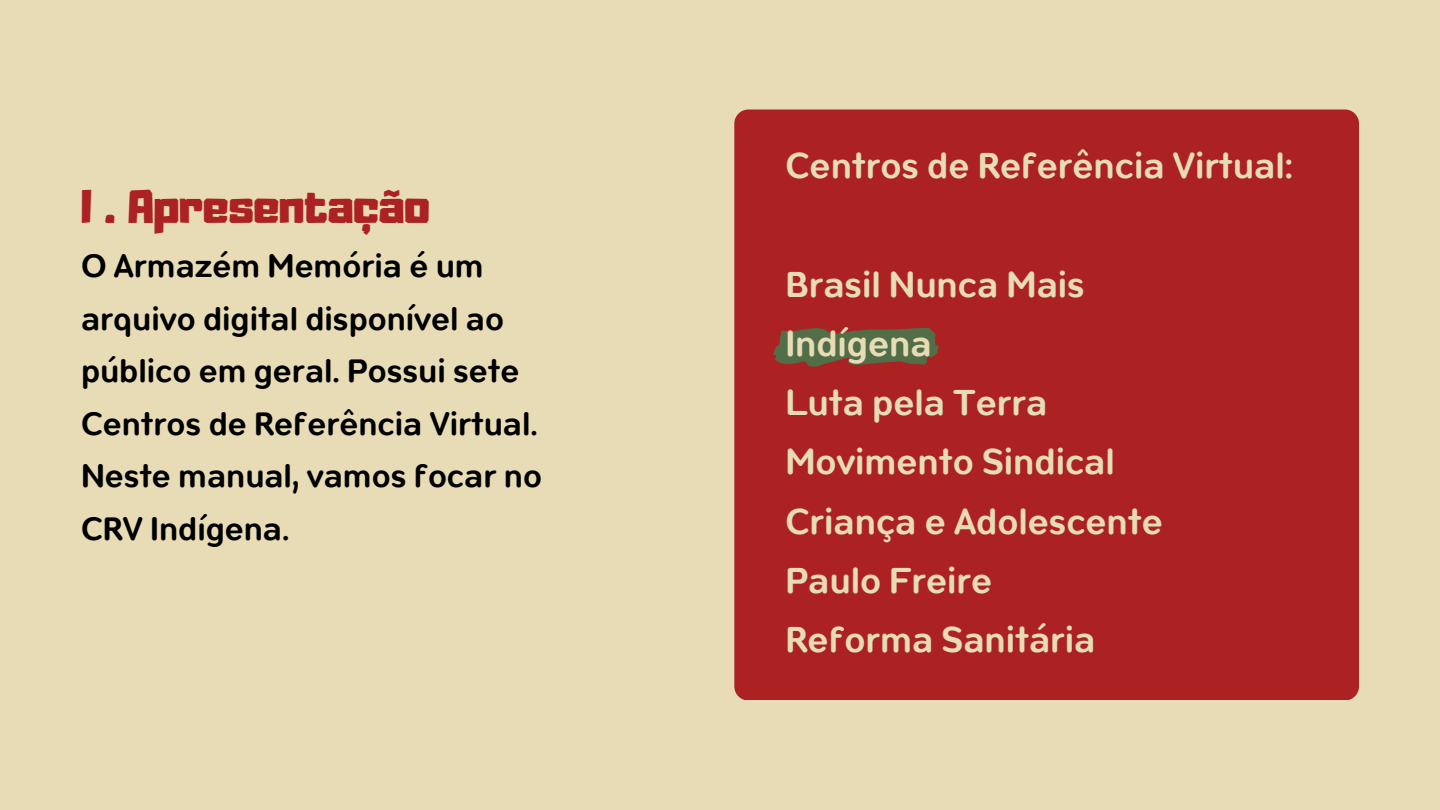
<style>
.page{position:relative;width:1440px;height:810px;background:#e7dcb6}
.page>*{position:absolute;margin:0;border:0;box-sizing:border-box;transform-origin:0 0}
.t1{font:41.8px "Adumu";color:#ac2121}
.t2{font:600 39.4px/59.2px "Opun";color:#e7dcb6}
.t3{font:600 35.5px/52.5px "Opun";color:#000}
</style>
<div class="page">
<div style="left:734px;top:110px;width:625px;height:590px;background:#ac2121;border-radius:14px"></div>
<svg style="left:773px;top:328px;width:166px;height:39px"></svg>
<h1 class="t1" style="left:81px;top:189px;width:350px">I . Apresentação</h1>
<h1 class="t3" style="left:81px;top:239px;width:463px">O Armazém Memória é um arquivo digital disponível ao público em geral. Possui sete<br>Centros de Referência Virtual.<br>Neste manual, vamos focar no<br>CRV Indígena.</h1>
<p class="t2" style="left:785px;top:135px;width:509px">Centros de Referência Virtual:</p>
<p class="t2" style="left:785px;top:253px;width:379px">Brasil Nunca Mais<br>Indígena<br>Luta pela Terra<br>Movimento Sindical<br>Criança e Adolescente<br>Paulo Freire<br>Reforma Sanitária</p>
</div>
